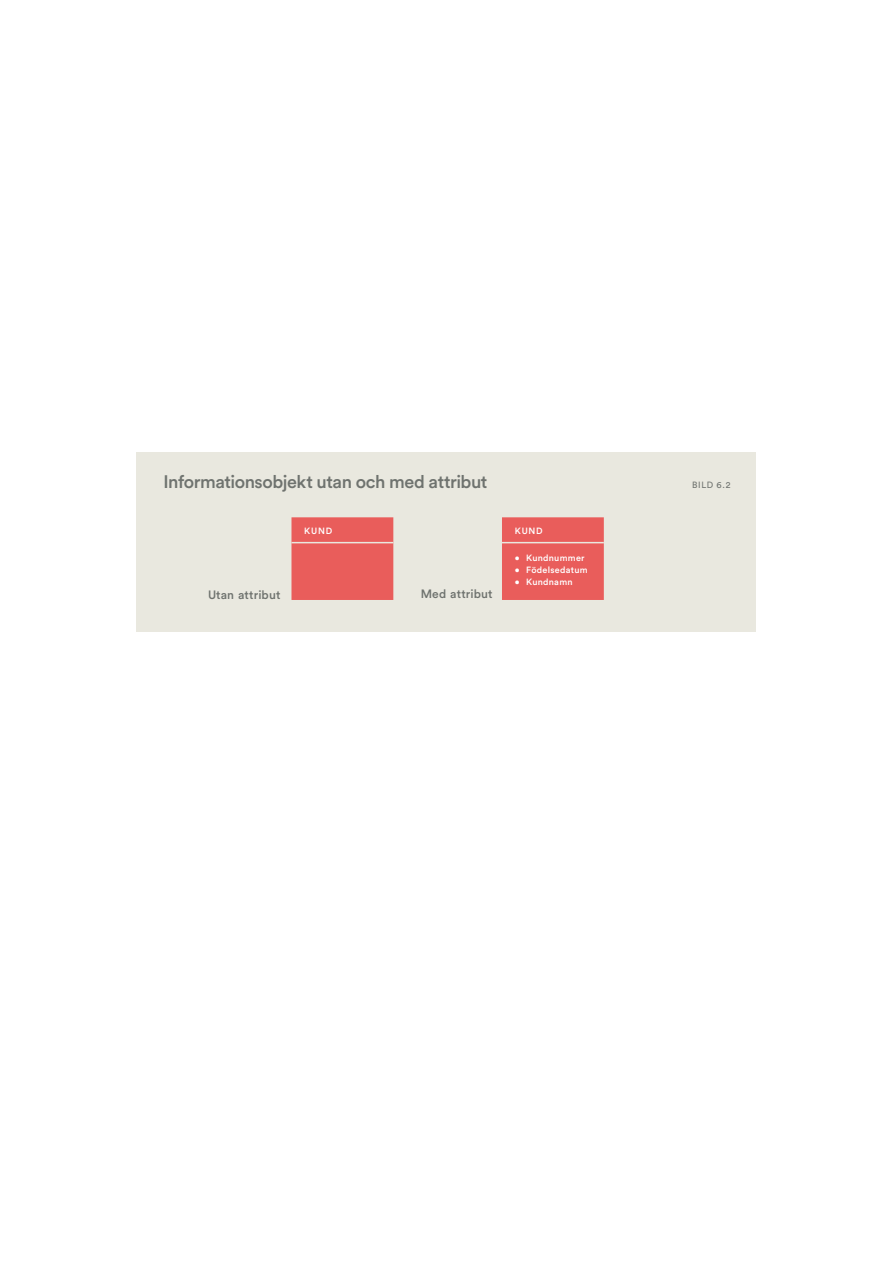
<style>
.page{position:relative;width:893px;height:1263px;background:#fff}
.page>*{position:absolute;margin:0;border:0;box-sizing:border-box;transform-origin:0 0}
.t1{font:500 18px "Circular Pro";letter-spacing:-.025em;color:#6f736f}
.t2{font:500 12px "Circular Pro";letter-spacing:.01em;color:#6f736f}
.t3{font:500 9px "Circular Pro";letter-spacing:.03em;color:#fff}
.t4{font:9px "Circular Pro";color:#6f736f}
</style>
<div class="page">
<div style="left:137px;top:452px;width:619px;height:179px;background:#e9e8df"></div>
<div style="left:291px;top:517px;width:102px;height:83px;background:#e95d5b"></div>
<hr style="left:291px;top:542px;width:102px;height:1px;background:#e9e8df">
<div style="left:502px;top:517px;width:102px;height:83px;background:#e95d5b"></div>
<hr style="left:502px;top:542px;width:102px;height:1px;background:#e9e8df">
<h1 class="t1" style="left:163px;top:470px;width:325px">Informationsobjekt utan och med attribut</h1>
<p class="t3" style="left:304px;top:524px;width:29px">KUND</p>
<p class="t3" style="left:515px;top:524px;width:29px">KUND</p>
<p class="t3" style="left:515px;top:552px;width:71px">• Kundnummer</p>
<p class="t3" style="left:515px;top:564px;width:74px">• Födelsedatum</p>
<p class="t3" style="left:515px;top:576px;width:59px">• Kundnamn</p>
<h2 class="t2" style="left:208px;top:587px;width:74px">Utan attribut</h2>
<h2 class="t2" style="left:421px;top:586px;width:73px">Med attribut</h2>
<p class="t4" style="left:692px;top:479px;width:40px">BILD 6.2</p>
</div>
